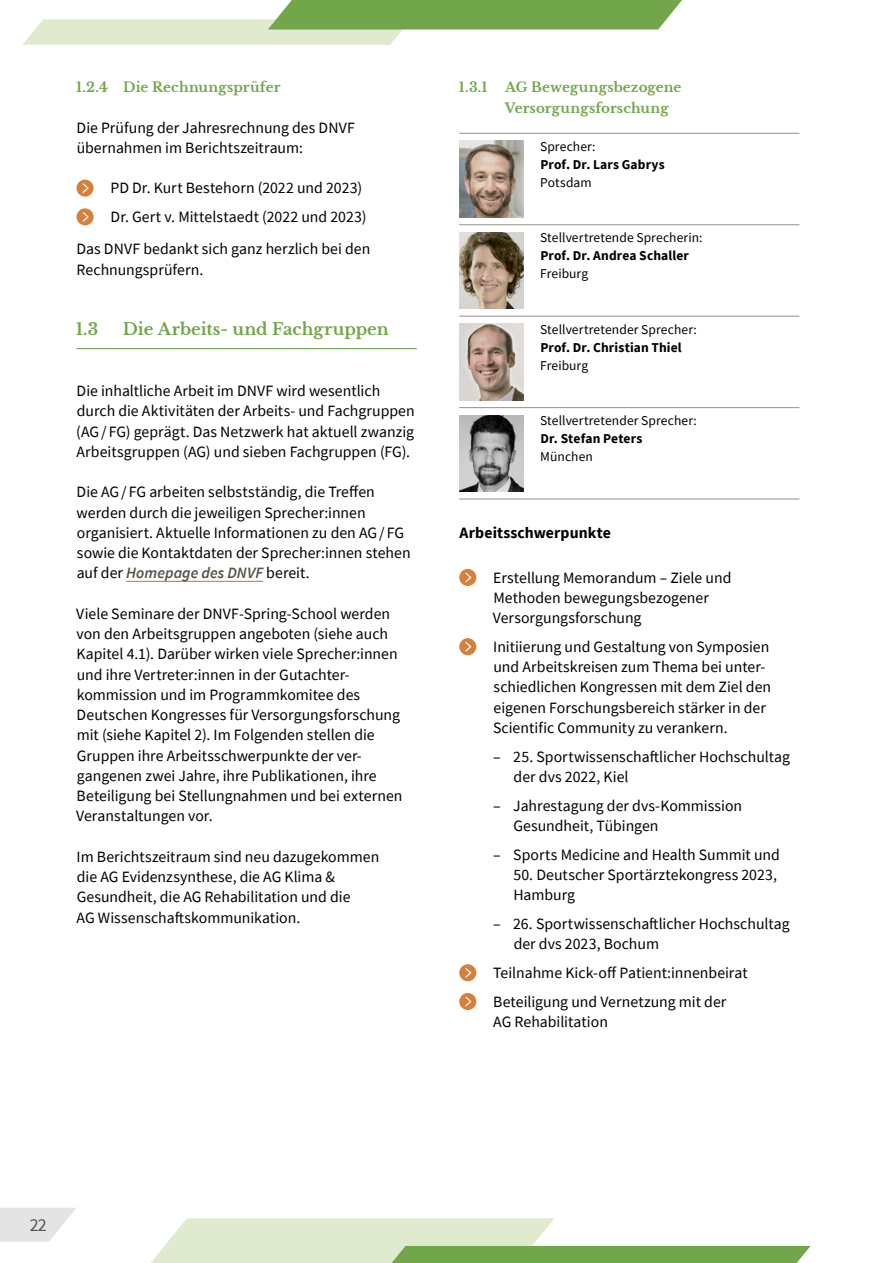
<style>
.page{position:relative;width:893px;height:1263px;background:#fff}
.page>*{position:absolute;margin:0;border:0;box-sizing:border-box;transform-origin:0 0}
.t1{font:18px "Source Sans Pro";color:#515351}
.t2{font:700 16.5px "Libre Baskerville";color:#71a64a}
.t3{font:15.75px/20.2px "Source Sans Pro";color:#000}
.t4{font:700 15.75px "Source Sans Pro";letter-spacing:.005em;color:#000}
.t5{font:13.5px "Source Sans Pro";letter-spacing:.005em;color:#000}
.t6{font:700 13.5px "Source Sans Pro";letter-spacing:.01em;color:#000}
.t7{font:700 13.5px/20.2px "Libre Baskerville";letter-spacing:.005em;color:#71a64a}
.s1{font-weight:600;font-style:italic;color:#535146}
</style>
<div class="page">
<svg style="left:0;top:1208px;width:76px;height:34px"></svg>
<hr style="left:77px;top:348px;width:340px;height:1px;background:#71a64a">
<hr style="left:126px;top:581px;width:137px;height:1px;background:#d3813c">
<div style="left:77px;top:180px;width:17px;height:17px;background:#d3813c;border-radius:50%"></div>
<svg style="left:83px;top:183px;width:6px;height:10px"></svg>
<div style="left:77px;top:208px;width:17px;height:17px;background:#d3813c;border-radius:50%"></div>
<svg style="left:83px;top:212px;width:6px;height:10px"></svg>
<hr style="left:459px;top:133px;width:81px;height:1px;background:#9d9c99">
<hr style="left:540px;top:133px;width:259px;height:1px;background:#9d9c99">
<hr style="left:459px;top:224px;width:81px;height:1px;background:#9d9c99">
<hr style="left:540px;top:224px;width:259px;height:1px;background:#9d9c99">
<hr style="left:459px;top:316px;width:81px;height:1px;background:#9d9c99">
<hr style="left:540px;top:316px;width:259px;height:1px;background:#9d9c99">
<hr style="left:459px;top:407px;width:81px;height:1px;background:#9d9c99">
<hr style="left:540px;top:407px;width:259px;height:1px;background:#9d9c99">
<hr style="left:459px;top:498px;width:81px;height:2px;background:#9d9c99">
<hr style="left:540px;top:498px;width:259px;height:2px;background:#9d9c99">
<img style="left:459px;top:141px;width:64px;height:76px">
<img style="left:459px;top:232px;width:64px;height:77px">
<img style="left:459px;top:324px;width:64px;height:76px">
<img style="left:459px;top:415px;width:64px;height:77px">
<div style="left:459px;top:569px;width:17px;height:17px;background:#d3813c;border-radius:50%"></div>
<svg style="left:465px;top:573px;width:6px;height:9px"></svg>
<div style="left:459px;top:638px;width:17px;height:17px;background:#d3813c;border-radius:50%"></div>
<svg style="left:465px;top:642px;width:6px;height:9px"></svg>
<div style="left:459px;top:964px;width:17px;height:17px;background:#d3813c;border-radius:50%"></div>
<svg style="left:465px;top:968px;width:6px;height:9px"></svg>
<div style="left:459px;top:993px;width:17px;height:17px;background:#d3813c;border-radius:50%"></div>
<svg style="left:465px;top:997px;width:6px;height:9px"></svg>
<svg style="left:23px;top:0;width:659px;height:45px"></svg>
<svg style="left:151px;top:1218px;width:659px;height:45px"></svg>
<p class="t7" style="left:76px;top:77px;width:206px">1.2.4 Die Rechnungsprüfer</p>
<p class="t3" style="left:77px;top:117px;width:280px">Die Prüfung der Jahresrechnung des DNVF übernahmen im Berichtszeitraum:</p>
<p class="t3" style="left:111px;top:174px;width:257px;line-height:28.8px">PD Dr. Kurt Bestehorn (2022 und 2023)<br>Dr. Gert v. Mittelstaedt (2022 und 2023)</p>
<p class="t3" style="left:77px;top:239px;width:295px">Das DNVF bedankt sich ganz herzlich bei den<br>Rechnungsprüfern.</p>
<p class="t2" style="left:76px;top:319px;width:24px">1.3</p>
<p class="t2" style="left:123px;top:319px;width:268px">Die Arbeits- und Fachgruppen</p>
<p class="t3" style="left:76px;top:381px;width:340px">Die inhaltliche Arbeit im DNVF wird wesentlich durch die Aktivitäten der Arbeits- und Fachgruppen (AG/ FG) geprägt. Das Netzwerk hat aktuell zwanzig Arbeitsgruppen (AG) und sieben Fachgruppen (FG).</p>
<p class="t3" style="left:77px;top:482px;width:336px">Die AG/ FG arbeiten selbstständig, die Treffen werden durch die jeweiligen Sprecher:innen organisiert. Aktuelle Informationen zu den AG/ FG sowie die Kontaktdaten der Sprecher:innen stehen auf der <span class="s1">Homepage des DNVF</span> bereit.</p>
<p class="t3" style="left:76px;top:603px;width:328px">Viele Seminare der DNVF-Spring-School werden von den Arbeitsgruppen angeboten (siehe auch Kapitel 4.1). Darüber wirken viele Sprecher:innen und ihre Vertreter:innen in der Gutachter&shy;kommission und im Programmkomitee des Deutschen Kongresses für Versorgungsforschung mit (siehe Kapitel 2). Im Folgenden stellen die Gruppen ihre Arbeitsschwerpunkte der ver&shy;gangenen zwei Jahre, ihre Publikationen, ihre Beteiligung bei Stellungnahmen und bei externen Veranstaltungen vor.</p>
<p class="t3" style="left:77px;top:846px;width:304px">Im Berichtszeitraum sind neu dazugekommen die AG Evidenzsynthese, die AG Klima &amp; Gesundheit, die AG Rehabilitation und die<br>AG Wissenschaftskommunikation.</p>
<p class="t7" style="left:459px;top:77px;width:30px">1.3.1</p>
<p class="t7" style="left:505px;top:77px;width:178px">AG Bewegungsbezogene<br>Versorgungsforschung</p>
<p class="t5" style="left:540px;top:138px;width:57px">Sprecher:</p>
<p class="t6" style="left:540px;top:155px;width:126px">Prof. Dr. Lars Gabrys</p>
<p class="t5" style="left:540px;top:174px;width:53px">Potsdam</p>
<p class="t5" style="left:540px;top:229px;width:164px">Stellvertretende Sprecherin:</p>
<p class="t6" style="left:540px;top:247px;width:150px">Prof. Dr. Andrea Schaller</p>
<p class="t5" style="left:540px;top:265px;width:50px">Freiburg</p>
<p class="t5" style="left:540px;top:321px;width:158px">Stellvertretender Sprecher:</p>
<p class="t6" style="left:540px;top:338px;width:143px">Prof. Dr. Christian Thiel</p>
<p class="t5" style="left:540px;top:357px;width:50px">Freiburg</p>
<p class="t5" style="left:540px;top:412px;width:158px">Stellvertretender Sprecher:</p>
<p class="t6" style="left:540px;top:429px;width:103px">Dr. Stefan Peters</p>
<p class="t5" style="left:540px;top:448px;width:54px">München</p>
<p class="t4" style="left:460px;top:522px;width:153px">Arbeitsschwerpunkte</p>
<p class="t3" style="left:493px;top:567px;width:240px">Erstellung Memorandum – Ziele und<br>Methoden bewegungsbezogener<br>Versorgungsforschung</p>
<p class="t3" style="left:493px;top:636px;width:280px">Initiierung und Gestaltung von Symposien und Arbeitskreisen zum Thema bei unter&shy;schiedlichen Kongressen mit dem Ziel den eigenen Forschungsbereich stärker in der Scientific Community zu verankern.</p>
<p class="t3" style="left:514px;top:746px;width:278px;text-indent:-20px">– 25. Sportwissenschaftlicher Hochschultag der dvs 2022, Kiel</p>
<p class="t3" style="left:513px;top:795px;width:230px;text-indent:-20px">– Jahrestagung der dvs-Kommission<br>Gesundheit, Tübingen</p>
<p class="t3" style="left:493px;top:844px;width:288px">– Sports Medicine and Health Summit und</p>
<p class="t3" style="left:513px;top:864px;width:265px">50. Deutscher Sportärztekongress 2023,<br>Hamburg</p>
<p class="t3" style="left:514px;top:913px;width:278px;text-indent:-20px">– 26. Sportwissenschaftlicher Hochschultag der dvs 2023, Bochum</p>
<p class="t3" style="left:493px;top:958px;width:256px;line-height:28.8px">Teilnahme Kick-off Patient:innenbeirat<br>Beteiligung und Vernetzung mit der</p>
<p class="t3" style="left:493px;top:1011px;width:116px">AG Rehabilitation</p>
<p class="t1" style="left:30px;top:1214px;width:19px">22</p>
</div>
